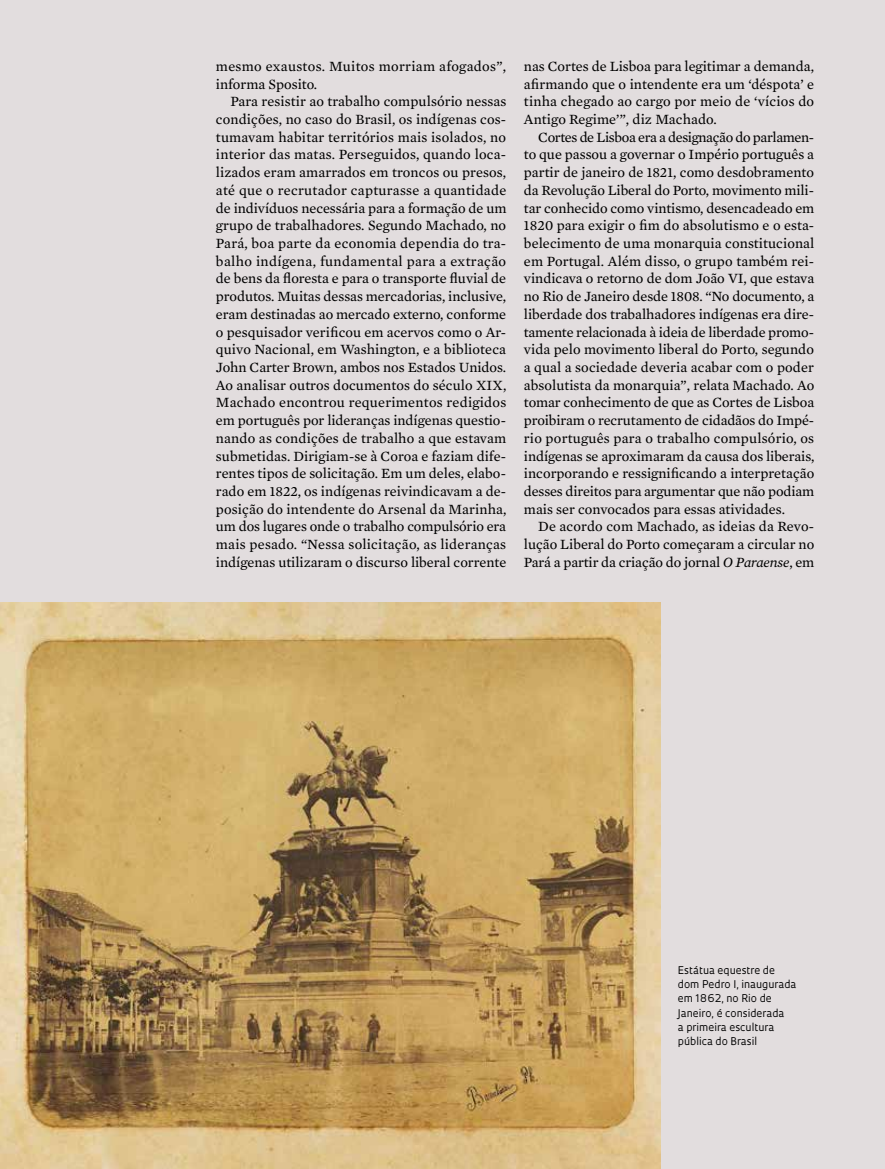
<style>
.page{position:relative;width:885px;height:1169px;background:#fff}
.page>*{position:absolute;margin:0;border:0;box-sizing:border-box;transform-origin:0 0}
.t1{font:14.4px/17.7px "Mercury Text G2";color:#000;text-align:justify}
.t2{font:14.4px/17.7px "Mercury Text G2";letter-spacing:.02em;color:#000}
.t3{font:10.35px/14.1px "Oculum";color:#000}
.s1{font-style:italic}
</style>
<div class="page">
<div style="left:0;top:0;width:885px;height:1168px;background:#e2ddde"></div>
<img style="left:0;top:602px;width:660px;height:566px">
<p class="t2" style="left:216px;top:56px;width:292px">mesmo exaustos. Muitos morriam afogados”, informa Sposito.</p>
<p class="t1" style="left:216px;top:92px;width:292px;text-indent:14px">Para resistir ao trabalho compulsório nessas condições, no caso do Brasil, os indígenas cos&shy;tumavam habitar territórios mais isolados, no interior das matas. Perseguidos, quando loca&shy;lizados eram amarrados em troncos ou presos, até que o recrutador capturasse a quantidade de indivíduos necessária para a formação de um grupo de trabalhadores. Segundo Machado, no Pará, boa parte da economia dependia do tra&shy;balho indígena, fundamental para a extração de bens da floresta e para o transporte fluvial de produtos. Muitas dessas mercadorias, inclusive, eram destinadas ao mercado externo, conforme o pesquisador verificou em acervos como o Ar&shy;quivo Nacional, em Washington, e a biblioteca John Carter Brown, ambos nos Estados Unidos.<br>Ao analisar outros documentos do século XIX, Machado encontrou requerimentos redigidos em português por lideranças indígenas questio&shy;nando as condições de trabalho a que estavam submetidas. Dirigiam-se à Coroa e faziam dife&shy;rentes tipos de solicitação. Em um deles, elabo&shy;rado em 1822, os indígenas reivindicavam a de&shy;posição do intendente do Arsenal da Marinha, um dos lugares onde o trabalho compulsório era mais pesado. “Nessa solicitação, as lideranças indígenas utilizaram o discurso liberal corrente</p>
<p class="t1" style="left:524px;top:56px;width:292px">nas Cortes de Lisboa para legitimar a demanda, afirmando que o intendente era um ‘déspota’ e tinha chegado ao cargo por meio de ‘vícios do Antigo Regime’”, diz Machado.</p>
<p class="t1" style="left:524px;top:127px;width:292px;text-indent:14px">Cortes de Lisboa era a designação do parlamen&shy;to que passou a governar o Império português a partir de janeiro de 1821, como desdobramento da Revolução Liberal do Porto, movimento mili&shy;tar conhecido como vintismo, desencadeado em 1820 para exigir o fim do absolutismo e o esta&shy;belecimento de uma monarquia constitucional em Portugal. Além disso, o grupo também rei&shy;vindicava o retorno de dom João VI, que estava no Rio de Janeiro desde 1808. “No documento, a liberdade dos trabalhadores indígenas era dire&shy;tamente relacionada à ideia de liberdade promo&shy;vida pelo movimento liberal do Porto, segundo a qual a sociedade deveria acabar com o poder absolutista da monarquia”, relata Machado. Ao tomar conhecimento de que as Cortes de Lisboa proibiram o recrutamento de cidadãos do Impé&shy;rio português para o trabalho compulsório, os indígenas se aproximaram da causa dos liberais, incorporando e ressignificando a interpretação desses direitos para argumentar que não podiam mais ser convocados para essas atividades.</p>
<p class="t1" style="left:524px;top:517px;width:292px;text-indent:14px">De acordo com Machado, as ideias da Revo&shy;lução Liberal do Porto começaram a circular no Pará a partir da criação do jornal <span class="s1">O Paraense</span>, em</p>
<p class="t3" style="left:678px;top:963px;width:120px">Estátua equestre de dom Pedro I, inaugurada em 1862, no Rio de<br>Janeiro, é considerada<br>a primeira escultura pública do Brasil</p>
</div>
